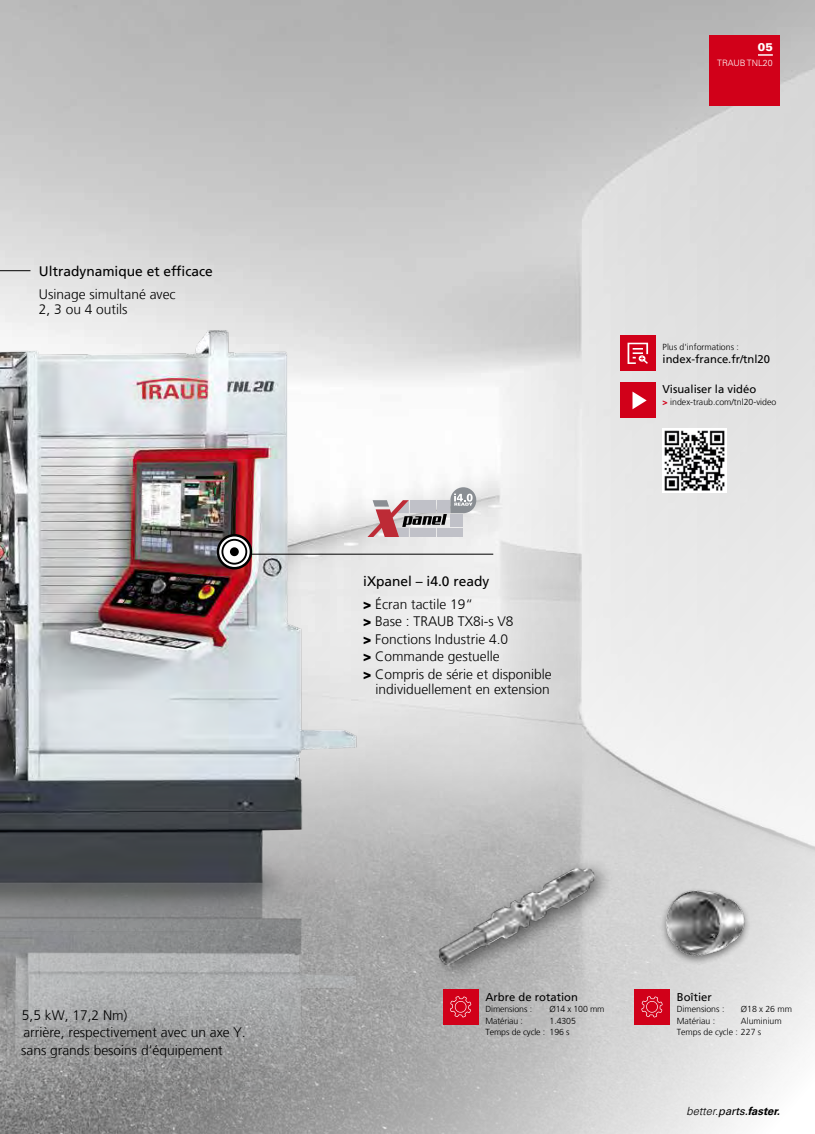
<style>
.page{position:relative;width:815px;height:1134px;background:#fff}
.page>*{position:absolute;margin:0;border:0;box-sizing:border-box;transform-origin:0 0}
.t1{font:300 13.75px/17.5px "Frutiger LT";color:#000}
.t2{font:13.75px/22.5px "Frutiger LT";color:#000}
.t3{font:11.25px "Frutiger LT";color:#000}
.t4{font:italic 300 11.25px "Univers";color:#000}
.t5{font:900 11.25px "Univers LT Std";color:#fff}
.t6{font:300 8.75px/11.2px "Frutiger LT";color:#000}
.t7{font:300 8.75px "Univers LT Std";color:#fff}
.s1{font-weight:900}
.s2{font-weight:300}
.s3{font-weight:900;color:#d10019}
.s4{font-weight:400}
.s5{font-weight:700}
</style>
<div class="page">
<img style="left:0;top:0;width:801px;height:1134px">
<div style="left:709px;top:35px;width:71px;height:71px;background:#d10019"></div>
<svg style="left:758px;top:54px;width:15px;height:2px"></svg>
<svg style="left:364px;top:487px;width:112px;height:50px"></svg>
<hr style="left:235px;top:554px;width:258px;height:1px;background:#000">
<svg style="left:218px;top:535px;width:33px;height:33px"></svg>
<div style="left:217px;top:534px;width:35px;height:35px;border:2px solid #000;border-radius:50%"></div>
<div style="left:221px;top:539px;width:26px;height:26px;border:2px solid #000;border-radius:50%"></div>
<div style="left:230px;top:547px;width:9px;height:9px;background:#000;border-radius:50%"></div>
<div style="left:430px;top:857px;width:185px;height:126px;background:#000;opacity:.5"></div>
<img style="left:432px;top:857px;width:172px;height:120px">
<img style="left:648px;top:871px;width:117px;height:101px">
<div style="left:443px;top:989px;width:35px;height:35px;background:#d10019"></div>
<svg style="left:450px;top:996px;width:21px;height:21px"></svg>
<div style="left:634px;top:989px;width:36px;height:35px;background:#d10019"></div>
<svg style="left:641px;top:996px;width:22px;height:21px"></svg>
<div style="left:620px;top:336px;width:36px;height:35px;background:#d10019"></div>
<svg style="left:628px;top:343px;width:20px;height:21px"></svg>
<img style="left:663px;top:429px;width:63px;height:64px">
<div style="left:620px;top:383px;width:36px;height:35px;background:#d10019"></div>
<svg style="left:632px;top:392px;width:15px;height:17px"></svg>
<hr style="left:0;top:270px;width:30px;height:1px;background:#000">
<p class="t2" style="left:39px;top:260px;width:175px">Ultradynamique et efficace</p>
<p class="t1" style="left:39px;top:287px;width:138px;line-height:15px">Usinage simultané avec<br>2, 3 ou 4 outils</p>
<p class="t2" style="left:363px;top:570px;width:128px">iXpanel – i4.0 ready <span class="s1">&gt;</span> <span class="s2">Écran tactile 19“</span></p>
<p class="t1" style="left:363px;top:613px;width:190px"><span class="s1">&gt;</span> Base : TRAUB TX8i-s V8<br><span class="s1">&gt;</span> Fonctions Industrie 4.0<br><span class="s1">&gt;</span> Commande gestuelle<br><span class="s1">&gt;</span> Compris de série et disponible</p>
<p class="t1" style="left:376px;top:680px;width:176px">individuellement en extension</p>
<p class="t5" style="left:758px;top:39px;width:17px">05</p>
<p class="t7" style="left:717px;top:58px;width:57px">TRAUB TNL20</p>
<p class="t6" style="left:663px;top:341px;width:78px">Plus d'informations :</p>
<p class="t3" style="left:663px;top:353px;width:109px">index-france.fr/tnl20</p>
<p class="t3" style="left:663px;top:383px;width:95px">Visualiser la vidéo</p>
<p class="t6" style="left:663px;top:396px;width:115px"><span class="s3">&gt;</span> index-traub.com/tnl20-video</p>
<p class="t1" style="left:21px;top:1006px;width:226px">5,5 kW, 17,2 Nm)<br>arrière, respectivement avec un axe Y. sans grands besoins d'équipement</p>
<p class="t3" style="left:485px;top:990px;width:94px">Arbre de rotation</p>
<p class="t6" style="left:485px;top:1004px;width:48px">Dimensions :</p>
<p class="t6" style="left:550px;top:1004px;width:56px">Ø14 x 100 mm</p>
<p class="t6" style="left:485px;top:1015px;width:39px">Matériau :</p>
<p class="t6" style="left:485px;top:1015px;width:92px;text-indent:64px">1.4305<br>Temps de cycle : 196 s</p>
<p class="t3" style="left:677px;top:990px;width:37px">Boîtier</p>
<p class="t6" style="left:677px;top:1004px;width:49px">Dimensions :</p>
<p class="t6" style="left:741px;top:1004px;width:52px">Ø18 x 26 mm</p>
<p class="t6" style="left:677px;top:1015px;width:40px">Matériau :</p>
<p class="t6" style="left:677px;top:1015px;width:106px;text-indent:64px">Aluminium<br>Temps de cycle : 227 s</p>
<p class="t4" style="left:686px;top:1104px;width:95px">better.<span class="s4">parts.</span><span class="s5">faster.</span></p>
</div>
